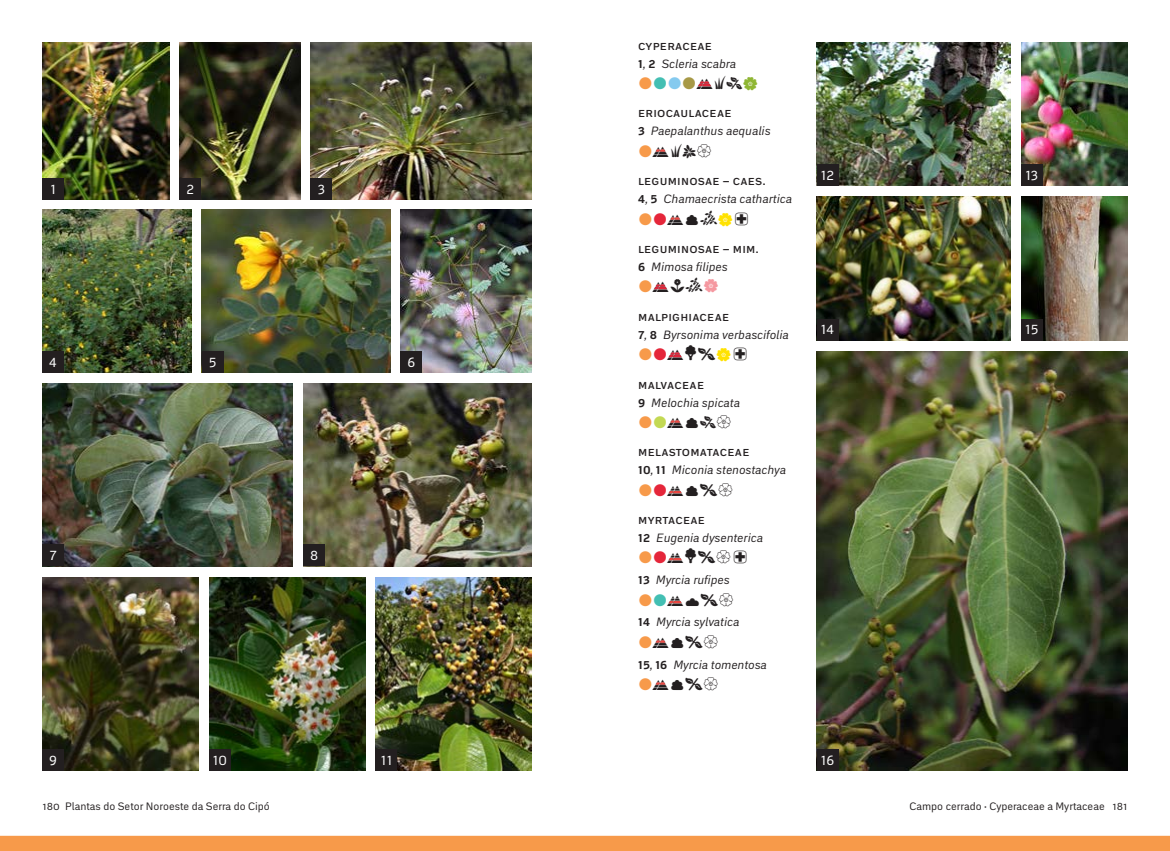
<style>
.page{position:relative;width:1170px;height:851px;background:#fff}
.page>*{position:absolute;margin:0;border:0;box-sizing:border-box;transform-origin:0 0}
.Pic_ref_number{font:13.75px "Embarcadero MVB Pro";color:#fff}
.Taxa_name{font:italic 11.88px "Embarcadero MVB Pro";color:#231f20}
.Family{font:500 11.88px "Embarcadero MVB Pro";letter-spacing:.02em;color:#231f20}
.t1{font:10.62px "Embarcadero MVB Pro";color:#231f20}
.s1{font-weight:700;font-style:normal}
</style>
<div class="page">
<img style="left:816px;top:43px;width:194px;height:143px">
<div style="left:816px;top:164px;width:22px;height:22px;background:#231f20"></div>
<img style="left:1021px;top:43px;width:106px;height:143px">
<div style="left:1021px;top:164px;width:21px;height:22px;background:#231f20"></div>
<img style="left:816px;top:197px;width:194px;height:143px">
<div style="left:816px;top:319px;width:22px;height:21px;background:#231f20"></div>
<img style="left:1021px;top:197px;width:106px;height:143px">
<div style="left:1021px;top:319px;width:21px;height:21px;background:#231f20"></div>
<img style="left:816px;top:351px;width:311px;height:419px">
<div style="left:816px;top:749px;width:22px;height:21px;background:#231f20"></div>
<img style="left:43px;top:43px;width:126px;height:156px">
<div style="left:43px;top:178px;width:21px;height:21px;background:#231f20"></div>
<img style="left:180px;top:43px;width:120px;height:156px">
<div style="left:180px;top:178px;width:21px;height:21px;background:#231f20"></div>
<img style="left:311px;top:43px;width:220px;height:156px">
<div style="left:311px;top:178px;width:21px;height:21px;background:#231f20"></div>
<img style="left:43px;top:210px;width:148px;height:162px">
<div style="left:43px;top:351px;width:21px;height:21px;background:#231f20"></div>
<img style="left:202px;top:210px;width:188px;height:162px">
<div style="left:202px;top:351px;width:21px;height:21px;background:#231f20"></div>
<img style="left:400px;top:210px;width:131px;height:162px">
<div style="left:400px;top:351px;width:22px;height:21px;background:#231f20"></div>
<img style="left:43px;top:383px;width:250px;height:183px">
<div style="left:43px;top:544px;width:21px;height:22px;background:#231f20"></div>
<img style="left:303px;top:383px;width:228px;height:183px">
<div style="left:303px;top:544px;width:22px;height:22px;background:#231f20"></div>
<img style="left:43px;top:577px;width:155px;height:193px">
<div style="left:43px;top:749px;width:21px;height:21px;background:#231f20"></div>
<img style="left:209px;top:577px;width:156px;height:193px">
<div style="left:209px;top:749px;width:21px;height:21px;background:#231f20"></div>
<img style="left:376px;top:577px;width:155px;height:193px">
<div style="left:376px;top:749px;width:21px;height:21px;background:#231f20"></div>
<div style="left:0;top:835px;width:1169px;height:15px;background:#f79a4a"></div>
<p class="Pic_ref_number" style="left:50px;top:179px;width:7px">1</p>
<p class="Pic_ref_number" style="left:186px;top:179px;width:9px">2</p>
<p class="Pic_ref_number" style="left:318px;top:179px;width:9px">3</p>
<p class="Pic_ref_number" style="left:49px;top:352px;width:9px">4</p>
<p class="Pic_ref_number" style="left:209px;top:352px;width:9px">5</p>
<p class="Pic_ref_number" style="left:407px;top:352px;width:9px">6</p>
<p class="Pic_ref_number" style="left:50px;top:545px;width:8px">7</p>
<p class="Pic_ref_number" style="left:310px;top:545px;width:10px">8</p>
<p class="Pic_ref_number" style="left:49px;top:750px;width:9px">9</p>
<p class="Pic_ref_number" style="left:213px;top:750px;width:16px">10</p>
<p class="Pic_ref_number" style="left:381px;top:750px;width:13px">11</p>
<p class="Family" style="left:638px;top:37px;width:73px">CYPE RACEAE</p>
<p class="Taxa_name" style="left:638px;top:55px;width:99px"><span class="s1">1</span>, <span class="s1">2</span> Scleria scabra</p>
<p class="Family" style="left:638px;top:105px;width:93px">ERIOCAULACEAE</p>
<p class="Taxa_name" style="left:638px;top:123px;width:134px"><span class="s1">3</span> Paepalanthus aequalis</p>
<p class="Family" style="left:638px;top:172px;width:129px">LEGUMINOSAE – CAES.</p>
<p class="Taxa_name" style="left:638px;top:191px;width:155px"><span class="s1">4</span>, <span class="s1">5</span> Chamaecrista cathartica</p>
<p class="Family" style="left:638px;top:240px;width:122px">LEGUMINOSAE – M IM.</p>
<p class="Taxa_name" style="left:638px;top:258px;width:91px"><span class="s1">6</span> Mimosa filipes</p>
<p class="Family" style="left:638px;top:308px;width:91px">MALPIGHIACEAE</p>
<p class="Taxa_name" style="left:638px;top:326px;width:152px"><span class="s1">7</span>, <span class="s1">8</span> Byrsonima verbascifolia</p>
<p class="Family" style="left:638px;top:376px;width:66px">MALVACEAE</p>
<p class="Taxa_name" style="left:638px;top:394px;width:103px"><span class="s1">9</span> Melochia spicata</p>
<p class="Family" style="left:638px;top:443px;width:111px">ME LASTOMATACEAE</p>
<p class="Taxa_name" style="left:638px;top:462px;width:149px"><span class="s1">10</span>, <span class="s1">11</span> Miconia stenostachya</p>
<p class="Family" style="left:638px;top:511px;width:66px">MYRTACEAE</p>
<p class="Taxa_name" style="left:638px;top:529px;width:126px"><span class="s1">12</span> Eugenia dysenterica</p>
<p class="Taxa_name" style="left:638px;top:571px;width:93px"><span class="s1">13</span> Myrcia rufipes</p>
<p class="Taxa_name" style="left:638px;top:613px;width:103px"><span class="s1">14</span> Myrcia sylvatica</p>
<p class="Taxa_name" style="left:638px;top:656px;width:130px"><span class="s1">15</span>, <span class="s1">16</span> Myrcia tomentosa</p>
<p class="Pic_ref_number" style="left:820px;top:165px;width:15px">12</p>
<p class="Pic_ref_number" style="left:1025px;top:165px;width:14px">13</p>
<p class="Pic_ref_number" style="left:820px;top:320px;width:15px">14</p>
<p class="Pic_ref_number" style="left:1025px;top:320px;width:15px">15</p>
<p class="Pic_ref_number" style="left:820px;top:750px;width:15px">16</p>
<p class="t1" style="left:43px;top:798px;width:229px">180 Plantas do Setor Noroeste da Serra do Cipó</p>
<p class="t1" style="left:909px;top:798px;width:219px">Campo cerrado · Cyperaceae a Myrtaceae 181</p>
</div>
